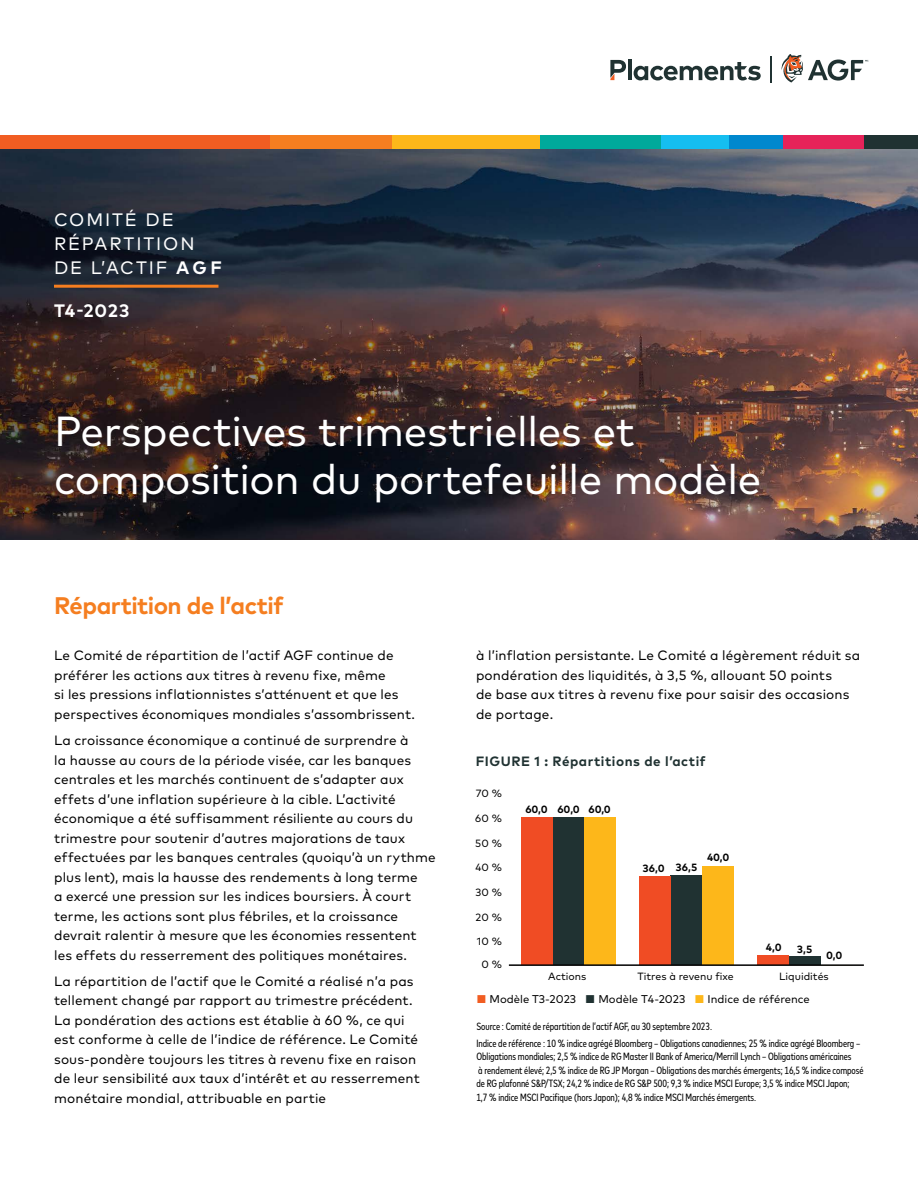
<style>
.page{position:relative;width:918px;height:1188px;background:#fff}
.page>*{position:absolute;margin:0;border:0;box-sizing:border-box;transform-origin:0 0}
.Title_pg_1{font:42px/48px "Mark OT";letter-spacing:-.01em;color:#fff}
.Subhead_-_Flame{font:700 24px "Mark OT";letter-spacing:-.02em;color:#f57e20}
.t1{font:18px/24px "Mark OT";letter-spacing:.105em;color:#fff}
.t2{font:700 18px "Mark OT";color:#fff}
.Body{font:13.5px/19.5px "Mark OT";letter-spacing:.01em;color:#000}
.Figure_title{font:700 13.5px "Mark OT";letter-spacing:.04em;color:#203232}
.Legend{font:11.25px "Mark OT";color:#000}
.Footnotes{font:condensed 10.5px/13.5px "Mark OT";letter-spacing:-.005em;color:#000}
.t3{font:10.5px "Mark OT";color:#010101}
.t4{font:700 10.5px "Mark OT";letter-spacing:.01em;color:#000}
.s1{font-weight:700}
.s2{color:#f15d22}
.s3{color:#203232}
.s4{color:#fdb71a}
</style>
<div class="page">
<div style="left:584px;top:818px;width:31px;height:147px;background:#fdb71a"></div>
<div style="left:702px;top:867px;width:32px;height:98px;background:#fdb71a"></div>
<div style="left:552px;top:818px;width:32px;height:147px;background:#203232"></div>
<div style="left:671px;top:875px;width:31px;height:90px;background:#203232"></div>
<div style="left:789px;top:957px;width:31px;height:8px;background:#203232"></div>
<div style="left:521px;top:818px;width:31px;height:147px;background:#f04c24"></div>
<div style="left:639px;top:877px;width:32px;height:88px;background:#f04c24"></div>
<div style="left:757px;top:955px;width:32px;height:10px;background:#f04c24"></div>
<hr style="left:509px;top:964px;width:355px;height:2px;background:#000">
<img style="left:0;top:148px;width:918px;height:392px">
<hr style="left:54px;top:285px;width:164px;height:3px;background:#f57e20">
<div style="left:0;top:135px;width:270px;height:13px;background:#f15d22"></div>
<div style="left:270px;top:135px;width:122px;height:13px;background:#f57e20"></div>
<div style="left:392px;top:135px;width:148px;height:13px;background:#fdb71a"></div>
<div style="left:540px;top:135px;width:122px;height:13px;background:#00a99b"></div>
<div style="left:662px;top:135px;width:67px;height:13px;background:#15bef0"></div>
<div style="left:729px;top:135px;width:54px;height:13px;background:#0088ce"></div>
<div style="left:783px;top:135px;width:81px;height:13px;background:#e62359"></div>
<div style="left:864px;top:135px;width:54px;height:13px;background:#203232"></div>
<svg style="left:771px;top:56px;width:1px;height:27px"></svg>
<svg style="left:781px;top:54px;width:87px;height:29px"></svg>
<hr style="left:628px;top:59px;width:4px;height:21px;background:#203232">
<svg style="left:634px;top:62px;width:127px;height:18px"></svg>
<svg style="left:610px;top:60px;width:16px;height:20px"></svg>
<h3 class="t1" style="left:54px;top:207px;width:170px">COMITÉ DE<br>RÉPARTITION<br>DE L’ACTIF <span class="s1">AGF</span></h3>
<h3 class="t2" style="left:54px;top:299px;width:77px">T4-2023</h3>
<h1 class="Title_pg_1" style="left:54px;top:407px;width:709px">Perspectives trimestrielles et composition du portefeuille modèle</h1>
<h2 class="Subhead_-_Flame" style="left:54px;top:590px;width:231px">Répartition de l’actif</h2>
<p class="Body" style="left:54px;top:646px;width:362px">Le Comité de répartition de l’actif AGF continue de préférer les actions aux titres à revenu fixe, même<br>si les pressions inflationnistes s’atténuent et que les perspectives économiques mondiales s’assombrissent.</p>
<p class="Body" style="left:54px;top:730px;width:383px">La croissance économique a continué de surprendre à<br>la hausse au cours de la période visée, car les banques centrales et les marchés continuent de s’adapter aux effets d’une inflation supérieure à la cible. L’activité économique a été suffisamment résiliente au cours du trimestre pour soutenir d’autres majorations de taux effectuées par les banques centrales (quoiqu’à un rythme plus lent), mais la hausse des rendements à long terme<br>a exercé une pression sur les indices boursiers. À court terme, les actions sont plus fébriles, et la croissance devrait ralentir à mesure que les économies ressentent les effets du resserrement des politiques monétaires.</p>
<p class="Body" style="left:54px;top:971px;width:367px">La répartition de l’actif que le Comité a réalisé n’a pas tellement changé par rapport au trimestre précédent.<br>La pondération des actions est établie à 60 %, ce qui est conforme à celle de l’indice de référence. Le Comité sous-pondère toujours les titres à revenu fixe en raison de leur sensibilité aux taux d’intérêt et au resserrement monétaire mondial, attribuable en partie</p>
<p class="Body" style="left:476px;top:646px;width:386px">à l’inflation persistante. Le Comité a légèrement réduit sa pondération des liquidités, à 3,5 %, allouant 50 points<br>de base aux titres à revenu fixe pour saisir des occasions de portage.</p>
<h3 class="Figure_title" style="left:476px;top:752px;width:231px">FIGURE 1 : Répartitions de l’actif</h3>
<p class="t4" style="left:525px;top:803px;width:87px">60,0 60,0 60,0</p>
<p class="t3" style="left:476px;top:787px;width:28px">70 %</p>
<p class="t3" style="left:475px;top:812px;width:28px">60 %</p>
<p class="t3" style="left:475px;top:836px;width:28px">50 %</p>
<p class="t3" style="left:475px;top:861px;width:28px">40 %</p>
<p class="t3" style="left:476px;top:886px;width:28px">30 %</p>
<p class="t3" style="left:476px;top:910px;width:28px">20 %</p>
<p class="t3" style="left:477px;top:935px;width:26px">10 %</p>
<p class="t3" style="left:481px;top:958px;width:22px">0 %</p>
<p class="t4" style="left:642px;top:861px;width:57px">36,0 36,5</p>
<p class="t4" style="left:707px;top:851px;width:24px">40,0</p>
<p class="t4" style="left:766px;top:941px;width:17px">4,0</p>
<p class="t4" style="left:797px;top:942px;width:17px">3,5</p>
<p class="t4" style="left:826px;top:949px;width:17px">0,0</p>
<p class="t3" style="left:548px;top:970px;width:40px">Actions</p>
<p class="t3" style="left:638px;top:970px;width:98px">Titres à revenu fixe</p>
<p class="t3" style="left:779px;top:970px;width:51px">Liquidités</p>
<p class="Legend" style="left:476px;top:993px;width:335px"><span class="s2">■</span> Modèle T3-2023 <span class="s3">■</span> Modèle T4-2023 <span class="s4">■</span> Indice de référence</p>
<p class="Footnotes" style="left:476px;top:1020px;width:237px">Source : Comité de répartition de l’actif AGF, au 30 septembre 2023.</p>
<p class="Footnotes" style="left:476px;top:1036px;width:389px">Indice de référence : 10 % indice agrégé Bloomberg – Obligations canadiennes; 25 % indice agrégé Bloomberg – Obligations mondiales; 2,5 % indice de RG Master II Bank of America/Merrill Lynch – Obligations américaines<br>à rendement élevé; 2,5 % indice de RG JP Morgan – Obligations des marchés émergents; 16,5 % indice composé de RG plafonné S&amp;P/TSX; 24,2 % indice de RG S&amp;P 500; 9,3 % indice MSCI Europe; 3,5 % indice MSCI Japon;<br>1,7 % indice MSCI Pacifique (hors Japon); 4,8 % indice MSCI Marchés émergents.</p>
</div>
